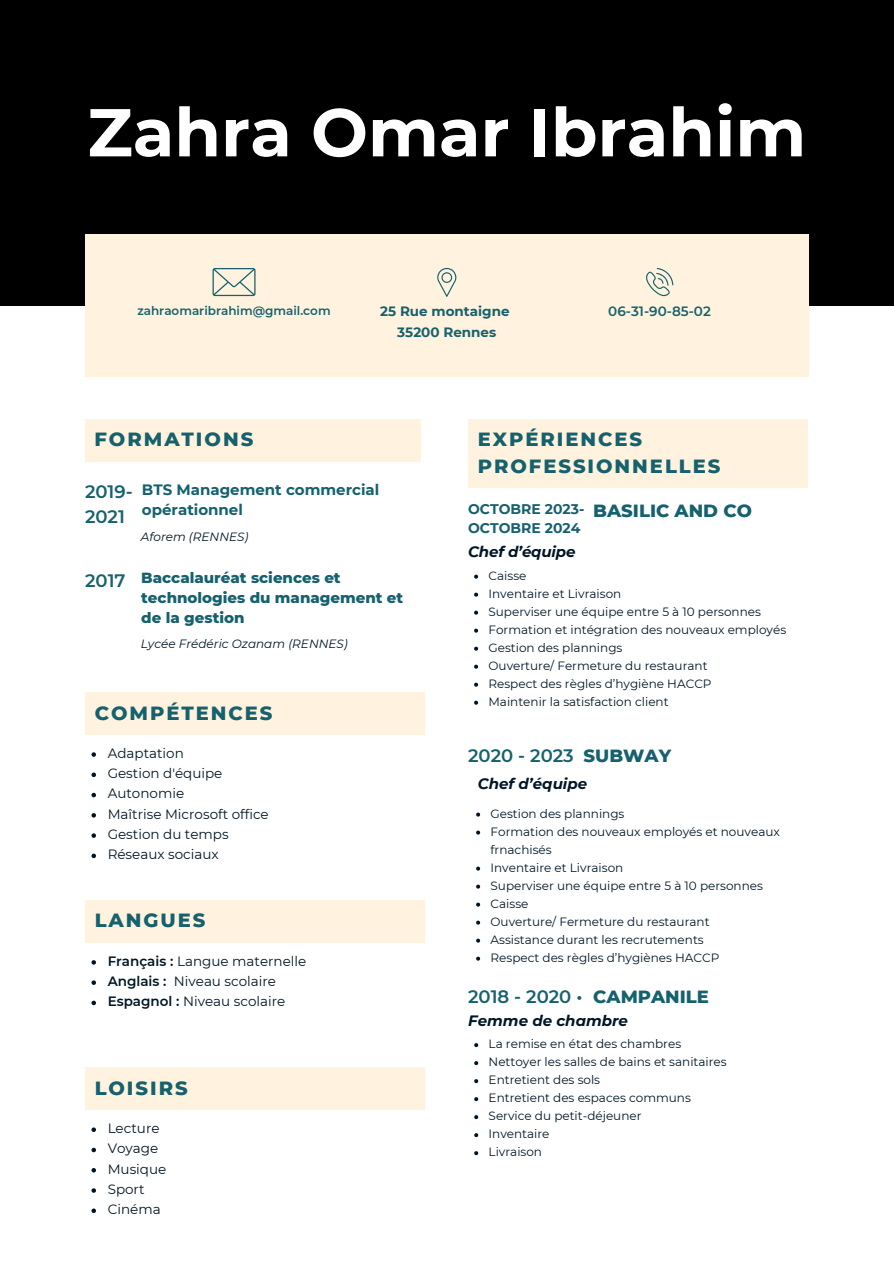
<style>
.page{position:relative;width:894px;height:1264px;background:#fff}
.page>*{position:absolute;margin:0;border:0;box-sizing:border-box;transform-origin:0 0}
.t1{font:700 67.5px "Montserrat";color:#fff}
.t2{font:800 19.5px/27px "Montserrat";letter-spacing:.1em;color:#15616d}
.t3{font:600 18px/24.8px "Montserrat";color:#15616d}
.t4{font:800 18px "Montserrat";color:#15616d}
.t5{font:800 15px/20.2px "Montserrat";color:#15616d}
.t6{font:italic 700 15px "Montserrat";color:#001524}
.t7{font:700 15px/20.2px "Montserrat";color:#15616d}
.t8{font:700 13.95px "Montserrat";color:#15616d}
.t9{font:13.5px "Montserrat";color:#001524}
.t10{font:700 13.5px "Montserrat";color:#15616d}
.t11{font:600 13.5px "Montserrat";color:#15616d}
.t12{font:12px/18px "Montserrat";color:#001524}
.t13{font:italic 12px "Montserrat";color:#001524}
.t14{font:600 12px "Montserrat";color:#15616d}
.s1{font-weight:600}
</style>
<div class="page">
<div style="left:0;top:0;width:893px;height:305px;background:#000"></div>
<div style="left:468px;top:419px;width:339px;height:68px;background:#fff2df"></div>
<div style="left:85px;top:1067px;width:340px;height:43px;background:#fff2df"></div>
<div style="left:85px;top:900px;width:340px;height:42px;background:#fff2df"></div>
<div style="left:85px;top:692px;width:340px;height:43px;background:#fff2df"></div>
<div style="left:85px;top:419px;width:336px;height:42px;background:#fff2df"></div>
<div style="left:85px;top:234px;width:723px;height:142px;background:#fff2df"></div>
<svg style="left:474px;top:1043px;width:4px;height:4px"></svg>
<svg style="left:474px;top:1061px;width:4px;height:4px"></svg>
<svg style="left:474px;top:1079px;width:4px;height:4px"></svg>
<svg style="left:474px;top:1097px;width:4px;height:4px"></svg>
<svg style="left:474px;top:1115px;width:4px;height:4px"></svg>
<svg style="left:474px;top:1133px;width:4px;height:4px"></svg>
<svg style="left:474px;top:1151px;width:4px;height:4px"></svg>
<svg style="left:476px;top:812px;width:4px;height:4px"></svg>
<svg style="left:476px;top:830px;width:4px;height:4px"></svg>
<svg style="left:476px;top:866px;width:4px;height:4px"></svg>
<svg style="left:476px;top:884px;width:4px;height:4px"></svg>
<svg style="left:476px;top:902px;width:4px;height:4px"></svg>
<svg style="left:476px;top:920px;width:4px;height:4px"></svg>
<svg style="left:476px;top:938px;width:4px;height:4px"></svg>
<svg style="left:476px;top:956px;width:4px;height:4px"></svg>
<svg style="left:474px;top:574px;width:4px;height:4px"></svg>
<svg style="left:474px;top:592px;width:4px;height:4px"></svg>
<svg style="left:474px;top:610px;width:4px;height:4px"></svg>
<svg style="left:474px;top:628px;width:4px;height:4px"></svg>
<svg style="left:474px;top:646px;width:4px;height:4px"></svg>
<svg style="left:474px;top:664px;width:4px;height:4px"></svg>
<svg style="left:474px;top:682px;width:4px;height:4px"></svg>
<svg style="left:474px;top:700px;width:4px;height:4px"></svg>
<svg style="left:91px;top:1127px;width:5px;height:4px"></svg>
<svg style="left:91px;top:1147px;width:5px;height:5px"></svg>
<svg style="left:91px;top:1168px;width:5px;height:4px"></svg>
<svg style="left:91px;top:1188px;width:5px;height:4px"></svg>
<svg style="left:91px;top:1208px;width:5px;height:4px"></svg>
<svg style="left:91px;top:960px;width:5px;height:4px"></svg>
<svg style="left:91px;top:980px;width:5px;height:4px"></svg>
<svg style="left:91px;top:1000px;width:5px;height:5px"></svg>
<svg style="left:91px;top:752px;width:5px;height:4px"></svg>
<svg style="left:91px;top:772px;width:5px;height:5px"></svg>
<svg style="left:91px;top:792px;width:5px;height:5px"></svg>
<svg style="left:91px;top:813px;width:5px;height:4px"></svg>
<svg style="left:91px;top:833px;width:5px;height:4px"></svg>
<svg style="left:91px;top:853px;width:5px;height:5px"></svg>
<svg style="left:437px;top:268px;width:19px;height:29px"></svg>
<svg style="left:646px;top:268px;width:27px;height:28px"></svg>
<svg style="left:212px;top:268px;width:43px;height:28px"></svg>
<p class="t1" style="left:87px;top:91px;width:720px">Zahra Omar Ibrahim</p>
<h5 class="t10" style="left:380px;top:303px;width:131px">25 Rue montaigne</h5>
<p class="t10" style="left:397px;top:323px;width:100px">35200 Rennes</p>
<p class="t14" style="left:137px;top:303px;width:195px">zahraomaribrahim@gmail.com</p>
<p class="t11" style="left:608px;top:303px;width:104px">06-31-90-85-02</p>
<h2 class="t2" style="left:94px;top:425px;width:160px">FORMATIONS</h2>
<h2 class="t3" style="left:85px;top:479px;width:49px">2019-<br>2021</h2>
<p class="t7" style="left:142px;top:479px;width:239px">BTS Management commercial opérationnel</p>
<p class="t13" style="left:141px;top:529px;width:109px">Aforem (RENNES)</p>
<p class="t3" style="left:85px;top:568px;width:42px">2017</p>
<p class="t5" style="left:141px;top:567px;width:263px">Baccalauréat sciences et technologies du management et de la gestion</p>
<p class="t13" style="left:141px;top:636px;width:208px">Lycée Frédéric Ozanam (RENNES)</p>
<p class="t2" style="left:95px;top:699px;width:179px">COMPÉTENCES</p>
<p class="t9" style="left:108px;top:745px;width:78px">Adaptation</p>
<h2 class="t9" style="left:108px;top:765px;width:116px">Gestion d'équipe</h2>
<h2 class="t9" style="left:108px;top:785px;width:78px">Autonomie</h2>
<h5 class="t9" style="left:108px;top:805px;width:162px">Maîtrise Microsoft office</h5>
<p class="t9" style="left:108px;top:826px;width:122px">Gestion du temps</p>
<p class="t9" style="left:108px;top:846px;width:113px">Réseaux sociaux</p>
<p class="t2" style="left:95px;top:906px;width:112px">LANGUES</p>
<p class="t9" style="left:108px;top:952px;width:200px"><span class="s1">Français :</span> Langue maternelle</p>
<p class="t9" style="left:108px;top:973px;width:170px"><span class="s1">Anglais :</span> Niveau scolaire</p>
<p class="t9" style="left:108px;top:993px;width:179px"><span class="s1">Espagnol :</span> Niveau scolaire</p>
<p class="t2" style="left:95px;top:1074px;width:94px">LOISIRS</p>
<h4 class="t9" style="left:108px;top:1120px;width:53px">Lecture</h4>
<h2 class="t9" style="left:108px;top:1140px;width:52px">Voyage</h2>
<h5 class="t9" style="left:108px;top:1160px;width:60px">Musique</h5>
<p class="t9" style="left:108px;top:1180px;width:38px">Sport</p>
<p class="t9" style="left:108px;top:1201px;width:54px">Cinéma</p>
<h2 class="t2" style="left:477px;top:425px;width:244px">EXPÉRIENCES<br>PROFESSIONNELLES</h2>
<p class="t8" style="left:468px;top:500px;width:118px">OCTOBRE 2023-</p>
<p class="t4" style="left:593px;top:499px;width:160px">BASILIC AND CO</p>
<p class="t8" style="left:468px;top:519px;width:114px">OCTOBRE 2024</p>
<p class="t6" style="left:468px;top:543px;width:109px">Chef d’équipe</p>
<p class="t12" style="left:488px;top:566px;width:39px">Caisse</p>
<h2 class="t12" style="left:488px;top:584px;width:134px">Inventaire et Livraison</h2>
<p class="t12" style="left:488px;top:602px;width:274px">Superviser une équipe entre 5 à 10 personnes</p>
<p class="t12" style="left:488px;top:620px;width:299px">Formation et intégration des nouveaux employés</p>
<p class="t12" style="left:488px;top:638px;width:135px">Gestion des plannings</p>
<h2 class="t12" style="left:488px;top:656px;width:220px">Ouverture/ Fermeture du restaurant</h2>
<p class="t12" style="left:488px;top:674px;width:224px">Respect des règles d’hygiène HACCP</p>
<p class="t12" style="left:488px;top:692px;width:181px">Maintenir la satisfaction client</p>
<p class="t3" style="left:468px;top:742px;width:107px">2020 - 2023</p>
<p class="t4" style="left:583px;top:744px;width:89px">SUBWAY</p>
<p class="t6" style="left:477px;top:774px;width:111px">Chef d’équipe</p>
<h3 class="t12" style="left:490px;top:804px;width:135px">Gestion des plannings</h3>
<p class="t12" style="left:490px;top:822px;width:291px">Formation des nouveaux employés et nouveaux frnachisés</p>
<h5 class="t12" style="left:490px;top:858px;width:134px">Inventaire et Livraison</h5>
<h3 class="t12" style="left:490px;top:876px;width:274px">Superviser une équipe entre 5 à 10 personnes</h3>
<p class="t12" style="left:490px;top:894px;width:39px">Caisse</p>
<h2 class="t12" style="left:490px;top:912px;width:220px">Ouverture/ Fermeture du restaurant</h2>
<p class="t12" style="left:490px;top:930px;width:215px">Assistance durant les recrutements</p>
<p class="t12" style="left:490px;top:948px;width:230px">Respect des règles d’hygiènes HACCP</p>
<h5 class="t3" style="left:468px;top:984px;width:116px">2018 - 2020 •</h5>
<h2 class="t4" style="left:593px;top:985px;width:117px">CAMPANILE</h2>
<p class="t6" style="left:468px;top:1011px;width:161px">Femme de chambre</p>
<h1 class="t12" style="left:488px;top:1034px;width:194px">La remise en état des chambres</h1>
<p class="t12" style="left:488px;top:1052px;width:239px">Nettoyer les salles de bains et sanitaires</p>
<p class="t12" style="left:488px;top:1070px;width:113px">Entretient des sols</p>
<p class="t12" style="left:488px;top:1088px;width:204px">Entretient des espaces communs</p>
<h5 class="t12" style="left:488px;top:1106px;width:154px">Service du petit-déjeuner</h5>
<p class="t12" style="left:488px;top:1124px;width:62px">Inventaire</p>
<p class="t12" style="left:488px;top:1142px;width:55px">Livraison</p>
</div>
